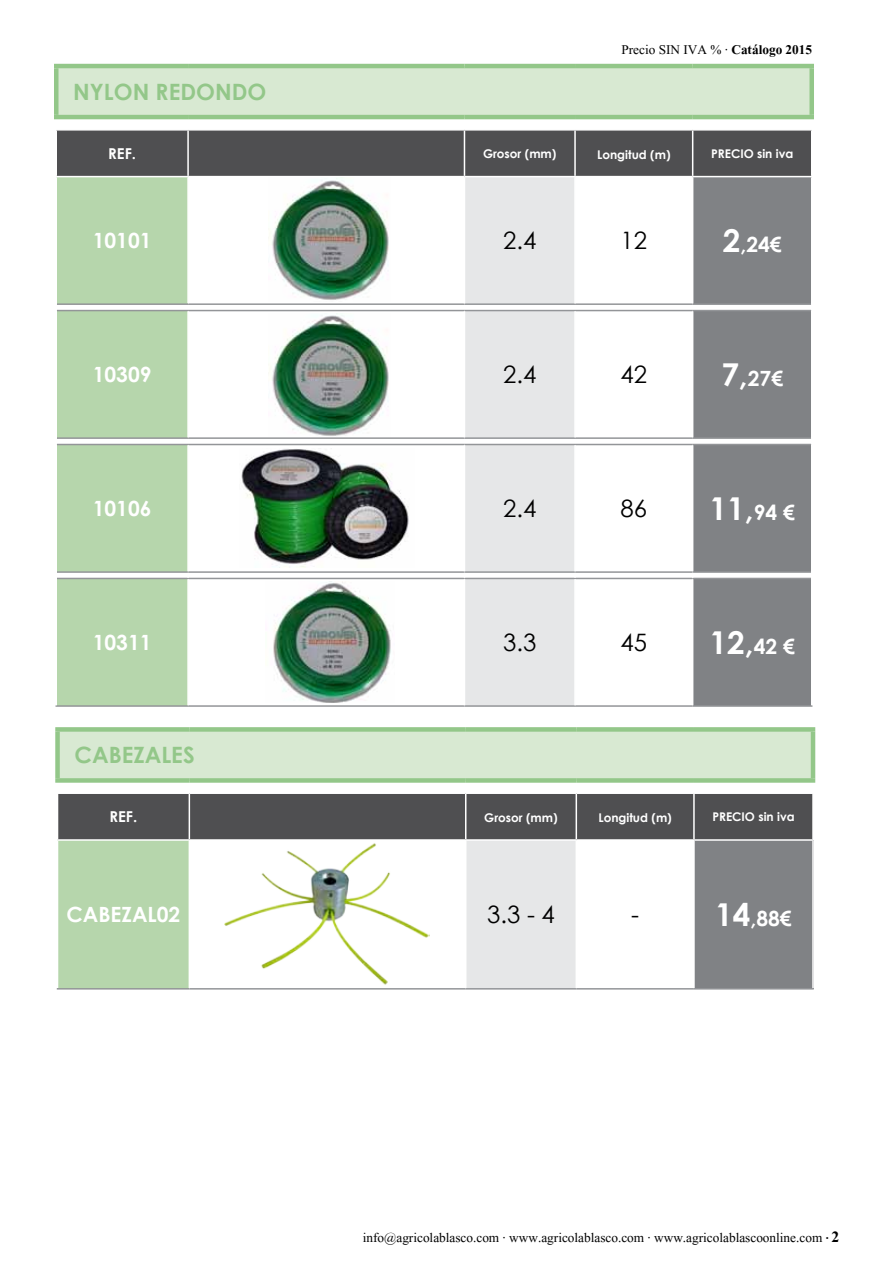
<style>
.page{position:relative;width:893px;height:1263px;background:#fff}
.page>*{position:absolute;margin:0;border:0;box-sizing:border-box;transform-origin:0 0}
.t1{font:700 31.5px "Century Gothic";color:#fff}
.t2{font:24px "Century Gothic";color:#000}
.t3{font:700 22.5px "Century Gothic";color:#93c789}
.t4{font:700 21px "Century Gothic";color:#fff}
.t5{font:16.5px "Aparajita";color:#000}
.t6{font:700 15px "Century Gothic";color:#fff}
.t7{font:700 12px "Century Gothic";color:#fff}
.s1{font-weight:700}
.s2{font-size:31.5px}
.s3{font-size:21px}
.s4{font-weight:700;font-size:15px}
.s5{font-weight:700;font-size:19.5px}
</style>
<div class="page">
<div style="left:56px;top:66px;width:756px;height:51px;background:#d8e9d2"></div>
<div style="left:57px;top:131px;width:754px;height:45px;background:#4f4f51"></div>
<div style="left:57px;top:177px;width:131px;height:528px;background:#b6d6ac"></div>
<div style="left:464px;top:177px;width:111px;height:528px;background:#e6e7e8"></div>
<div style="left:693px;top:177px;width:118px;height:528px;background:#808285"></div>
<div style="left:56px;top:572px;width:132px;height:6px;background:#fff"></div>
<div style="left:693px;top:572px;width:119px;height:6px;background:#fff"></div>
<hr style="left:54px;top:64px;width:134px;height:4px;background:#93c789">
<hr style="left:54px;top:68px;width:4px;height:47px;background:#93c789">
<hr style="left:188px;top:64px;width:276px;height:4px;background:#93c789">
<hr style="left:464px;top:64px;width:111px;height:4px;background:#93c789">
<hr style="left:575px;top:64px;width:118px;height:4px;background:#93c789">
<hr style="left:693px;top:64px;width:121px;height:4px;background:#93c789">
<div style="left:809px;top:68px;width:5px;height:47px;background:#93c789"></div>
<hr style="left:54px;top:115px;width:134px;height:4px;background:#93c789">
<hr style="left:188px;top:115px;width:276px;height:4px;background:#93c789">
<hr style="left:464px;top:115px;width:111px;height:4px;background:#93c789">
<hr style="left:575px;top:115px;width:118px;height:4px;background:#93c789">
<hr style="left:693px;top:115px;width:121px;height:4px;background:#93c789">
<hr style="left:188px;top:303px;width:276px;height:2px;background:#939598">
<hr style="left:464px;top:303px;width:111px;height:2px;background:#939598">
<hr style="left:575px;top:303px;width:118px;height:2px;background:#939598">
<hr style="left:693px;top:303px;width:118px;height:2px;background:#939598">
<hr style="left:57px;top:310px;width:131px;height:1px;background:#939598">
<hr style="left:188px;top:310px;width:276px;height:1px;background:#939598">
<hr style="left:464px;top:310px;width:111px;height:1px;background:#939598">
<hr style="left:575px;top:310px;width:118px;height:1px;background:#939598">
<hr style="left:693px;top:310px;width:118px;height:1px;background:#939598">
<hr style="left:57px;top:437px;width:131px;height:2px;background:#939598">
<hr style="left:188px;top:437px;width:276px;height:2px;background:#939598">
<hr style="left:464px;top:437px;width:111px;height:2px;background:#939598">
<hr style="left:575px;top:437px;width:118px;height:2px;background:#939598">
<hr style="left:693px;top:437px;width:118px;height:2px;background:#939598">
<hr style="left:57px;top:444px;width:131px;height:1px;background:#939598">
<hr style="left:188px;top:444px;width:276px;height:1px;background:#939598">
<hr style="left:464px;top:444px;width:111px;height:1px;background:#939598">
<hr style="left:575px;top:444px;width:118px;height:1px;background:#939598">
<hr style="left:693px;top:444px;width:118px;height:1px;background:#939598">
<hr style="left:57px;top:571px;width:131px;height:2px;background:#939598">
<hr style="left:188px;top:571px;width:276px;height:2px;background:#939598">
<hr style="left:464px;top:571px;width:111px;height:2px;background:#939598">
<hr style="left:575px;top:571px;width:118px;height:2px;background:#939598">
<hr style="left:693px;top:571px;width:118px;height:2px;background:#939598">
<hr style="left:57px;top:578px;width:131px;height:1px;background:#939598">
<hr style="left:188px;top:578px;width:276px;height:1px;background:#939598">
<hr style="left:464px;top:578px;width:111px;height:1px;background:#939598">
<hr style="left:575px;top:578px;width:118px;height:1px;background:#939598">
<hr style="left:693px;top:578px;width:118px;height:1px;background:#939598">
<hr style="left:56px;top:705px;width:132px;height:2px;background:#939598">
<hr style="left:188px;top:705px;width:276px;height:2px;background:#939598">
<hr style="left:464px;top:705px;width:111px;height:2px;background:#939598">
<hr style="left:575px;top:705px;width:118px;height:2px;background:#939598">
<hr style="left:693px;top:705px;width:119px;height:2px;background:#939598">
<hr style="left:187px;top:311px;width:2px;height:126px;background:#fff">
<hr style="left:464px;top:311px;width:1px;height:126px;background:#fff">
<hr style="left:574px;top:311px;width:2px;height:126px;background:#fff">
<hr style="left:464px;top:177px;width:1px;height:126px;background:#fff">
<hr style="left:574px;top:177px;width:2px;height:126px;background:#fff">
<hr style="left:187px;top:177px;width:2px;height:126px;background:#fff">
<hr style="left:57px;top:303px;width:131px;height:2px;background:#939598">
<hr style="left:187px;top:445px;width:2px;height:126px;background:#fff">
<hr style="left:464px;top:445px;width:1px;height:126px;background:#fff">
<hr style="left:574px;top:445px;width:2px;height:126px;background:#fff">
<hr style="left:187px;top:579px;width:2px;height:126px;background:#fff">
<hr style="left:464px;top:579px;width:1px;height:126px;background:#fff">
<hr style="left:574px;top:579px;width:2px;height:126px;background:#fff">
<hr style="left:187px;top:131px;width:2px;height:45px;background:#fff">
<hr style="left:464px;top:131px;width:1px;height:45px;background:#fff">
<hr style="left:574px;top:131px;width:2px;height:45px;background:#fff">
<hr style="left:692px;top:131px;width:1px;height:45px;background:#fff">
<svg style="left:187px;top:572px;width:506px;height:6px"></svg>
<div style="left:58px;top:729px;width:755px;height:51px;background:#d8e9d2"></div>
<div style="left:58px;top:794px;width:754px;height:45px;background:#4f4f51"></div>
<div style="left:58px;top:840px;width:131px;height:149px;background:#b6d6ac"></div>
<div style="left:466px;top:840px;width:110px;height:149px;background:#e6e7e8"></div>
<div style="left:694px;top:840px;width:119px;height:149px;background:#808285"></div>
<div style="left:55px;top:727px;width:134px;height:5px;background:#93c789"></div>
<div style="left:55px;top:732px;width:5px;height:46px;background:#93c789"></div>
<div style="left:189px;top:727px;width:277px;height:5px;background:#93c789"></div>
<div style="left:466px;top:727px;width:110px;height:5px;background:#93c789"></div>
<div style="left:576px;top:727px;width:118px;height:5px;background:#93c789"></div>
<div style="left:694px;top:727px;width:121px;height:5px;background:#93c789"></div>
<hr style="left:811px;top:732px;width:4px;height:46px;background:#93c789">
<div style="left:55px;top:778px;width:134px;height:5px;background:#93c789"></div>
<div style="left:189px;top:778px;width:277px;height:5px;background:#93c789"></div>
<div style="left:466px;top:778px;width:110px;height:5px;background:#93c789"></div>
<div style="left:576px;top:778px;width:118px;height:5px;background:#93c789"></div>
<div style="left:694px;top:778px;width:121px;height:5px;background:#93c789"></div>
<hr style="left:189px;top:988px;width:277px;height:1px;background:#939598">
<hr style="left:466px;top:988px;width:110px;height:1px;background:#939598">
<hr style="left:576px;top:988px;width:118px;height:1px;background:#939598">
<hr style="left:694px;top:988px;width:120px;height:1px;background:#939598">
<hr style="left:57px;top:839px;width:132px;height:2px;background:#fff">
<hr style="left:812px;top:841px;width:2px;height:147px;background:#fff">
<hr style="left:693px;top:841px;width:2px;height:147px;background:#fff">
<hr style="left:57px;top:988px;width:132px;height:1px;background:#939598">
<hr style="left:466px;top:839px;width:110px;height:2px;background:#fff">
<hr style="left:694px;top:839px;width:120px;height:2px;background:#fff">
<hr style="left:189px;top:794px;width:1px;height:45px;background:#fff">
<hr style="left:465px;top:794px;width:1px;height:45px;background:#fff">
<hr style="left:576px;top:794px;width:1px;height:45px;background:#fff">
<hr style="left:693px;top:794px;width:2px;height:45px;background:#fff">
<img style="left:268px;top:178px;width:121px;height:122px">
<img style="left:272px;top:313px;width:117px;height:123px">
<img style="left:241px;top:448px;width:168px;height:119px">
<img style="left:273px;top:581px;width:118px;height:121px">
<img style="left:224px;top:843px;width:206px;height:142px">
<h3 class="t3" style="left:73px;top:75px;width:195px">NYLON REDONDO</h3>
<p class="t5" style="left:621px;top:39px;width:192px">Precio SIN IVA % · <span class="s1">Catálogo 2015</span></p>
<p class="t6" style="left:108px;top:142px;width:29px">REF.</p>
<p class="t7" style="left:483px;top:144px;width:75px">Grosor (mm)</p>
<p class="t7" style="left:597px;top:145px;width:75px">Longitud (m)</p>
<p class="t7" style="left:711px;top:144px;width:84px">PRECIO sin iva</p>
<p class="t4" style="left:93px;top:225px;width:60px">10101</p>
<h2 class="t2" style="left:503px;top:224px;width:35px">2.4</h2>
<h2 class="t2" style="left:620px;top:224px;width:28px">12</h2>
<p class="t4" style="left:723px;top:229px;width:60px"><span class="s2">2</span>,24€</p>
<p class="t4" style="left:93px;top:359px;width:60px">10309</p>
<h2 class="t2" style="left:503px;top:358px;width:35px">2.4</h2>
<h2 class="t2" style="left:620px;top:358px;width:28px">42</h2>
<p class="t4" style="left:721px;top:363px;width:63px"><span class="s2">7,</span>27€</p>
<p class="t4" style="left:93px;top:493px;width:60px">10106</p>
<h2 class="t2" style="left:503px;top:492px;width:35px">2.4</h2>
<h2 class="t2" style="left:620px;top:492px;width:28px">86</h2>
<h1 class="t1" style="left:710px;top:485px;width:87px">11,<span class="s3">94 €</span></h1>
<p class="t4" style="left:93px;top:626px;width:60px">10311</p>
<h2 class="t2" style="left:503px;top:626px;width:35px">3.3</h2>
<h2 class="t2" style="left:620px;top:626px;width:28px">45</h2>
<h1 class="t1" style="left:710px;top:619px;width:87px">12,<span class="s3">42 €</span></h1>
<h3 class="t3" style="left:75px;top:738px;width:122px">CABEZALES</h3>
<p class="t6" style="left:109px;top:805px;width:29px">REF.</p>
<p class="t7" style="left:484px;top:808px;width:75px">Grosor (mm)</p>
<p class="t7" style="left:598px;top:809px;width:75px">Longitud (m)</p>
<p class="t7" style="left:712px;top:808px;width:84px">PRECIO sin iva</p>
<p class="t4" style="left:67px;top:899px;width:115px">CABEZAL02</p>
<h2 class="t2" style="left:487px;top:898px;width:69px">3.3 - 4</h2>
<h2 class="t2" style="left:631px;top:898px;width:9px">-</h2>
<p class="t4" style="left:715px;top:903px;width:78px"><span class="s2">14</span>,88€</p>
<p class="t5" style="left:363px;top:1227px;width:478px">info@agricolablasco.com · www.agricolablasco.com · www.agricolablascoonline.com <span class="s4">·</span> <span class="s5">2</span></p>
</div>
